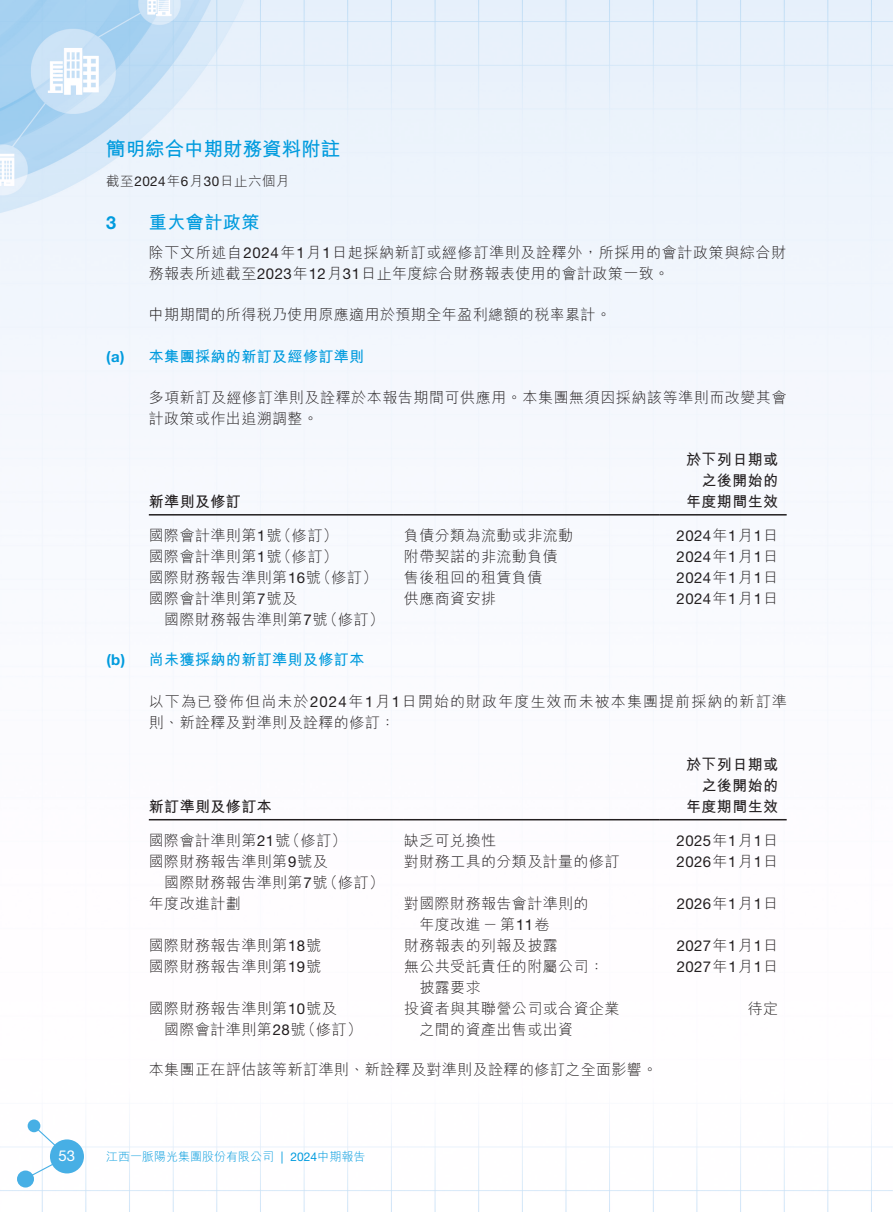
<style>
.page{position:relative;width:893px;height:1212px;background:#fff}
.page>*{position:absolute;margin:0;border:0;box-sizing:border-box;transform-origin:0 0}
.t1{font:700 19.5px "M Hei HK";color:#009bde}
.t2{font:700 18px "M Hei HK";letter-spacing:.03em;color:#009bde}
.t3{font:700 18px "Helvetica Neue LT Std";color:#009bde}
.t4{font:300 15px/21px "M Hei HK";letter-spacing:.03em;color:#231f20}
.t5{font:15px "Helvetica Neue LT Std";letter-spacing:.03em;color:#231f20}
.t6{font:300 15px/21px "M Hei HK";letter-spacing:.07em;color:#231f20}
.t7{font:700 15px/21px "M Hei HK";letter-spacing:.03em;color:#231f20;text-align:right}
.t8{font:700 15px "M Hei HK";letter-spacing:.03em;color:#009bde}
.t9{font:700 15px "Helvetica Neue LT Std";color:#009bde}
.t10{font:15px "Helvetica Neue LT Std";color:#fff}
.t11{font:300 13.5px "M Hei HK";letter-spacing:.03em;color:#231f20}
.t12{font:300 12px "M Hei HK";color:#009bde}
.t13{font:12px "Helvetica Neue LT Std";color:#009bde}
.s1{font-family:"Helvetica Neue LT Std";font-weight:400}
.s2{font-family:"M Hei HK";font-weight:300}
</style>
<div class="page">
<img style="left:0;top:0;width:893px;height:1212px">
<div style="left:28px;top:1119px;width:12px;height:13px;background:#47afe5;border-radius:50%"></div>
<svg style="left:24px;top:1125px;width:44px;height:55px"></svg>
<div style="left:50px;top:1139px;width:34px;height:34px;background:#47afe5;border-radius:50%"></div>
<div style="left:17px;top:1170px;width:17px;height:17px;background:#47afe5;border-radius:50%"></div>
<hr style="left:149px;top:514px;width:255px;height:1px;background:#231f20">
<hr style="left:404px;top:514px;width:255px;height:1px;background:#231f20">
<hr style="left:659px;top:514px;width:128px;height:1px;background:#231f20">
<hr style="left:149px;top:819px;width:255px;height:1px;background:#231f20">
<hr style="left:404px;top:819px;width:255px;height:1px;background:#231f20">
<hr style="left:659px;top:819px;width:128px;height:1px;background:#231f20">
<p class="t10" style="left:59px;top:1147px;width:18px">53</p>
<h1 class="t1" style="left:106px;top:134px;width:235px">簡明綜合中期財務資料附註</h1>
<p class="t11" style="left:106px;top:174px;width:184px">截至<span class="s1">2024</span>年<span class="s1">6</span>月<span class="s1">30</span>日止六個月</p>
<p class="t2" style="left:149px;top:209px;width:112px">重大會計政策</p>
<p class="t3" style="left:106px;top:211px;width:12px">3</p>
<p class="t9" style="left:106px;top:347px;width:20px">a( )</p>
<p class="t9" style="left:106px;top:650px;width:20px">b( )</p>
<p class="t4" style="left:149px;top:242px;width:639px">除下文所述自<span class="s1">2024</span>年<span class="s1">1</span>月<span class="s1">1</span>日起採納新訂或經修訂準則及詮釋外，所採用的會計政策與綜合財務報表所述截至<span class="s1">2023</span>年<span class="s1">12</span>月<span class="s1">31</span>日止年度綜合財務報表使用的會計政策一致。</p>
<p class="t4" style="left:149px;top:304px;width:464px">中期期間的所得稅乃使用原應適用於預期全年盈利總額的稅率累計。</p>
<p class="t8" style="left:149px;top:345px;width:217px">本集團採納的新訂及經修訂準則</p>
<p class="t4" style="left:149px;top:387px;width:639px">多項新訂及經修訂準則及詮釋於本報告期間可供應用。本集團無須因採納該等準則而改變其會計政策或作出追溯調整。</p>
<p class="t7" style="left:149px;top:490px;width:94px">新準則及修訂</p>
<p class="t4" style="left:276px;top:525px;width:63px">（修訂）</p>
<p class="t4" style="left:149px;top:525px;width:134px">國際會計準則第<span class="s1">1</span>號</p>
<p class="t4" style="left:276px;top:546px;width:63px">（修訂）</p>
<p class="t4" style="left:149px;top:546px;width:134px">國際會計準則第<span class="s1">1</span>號</p>
<p class="t4" style="left:316px;top:567px;width:63px">（修訂）</p>
<p class="t4" style="left:149px;top:567px;width:174px">國際財務報告準則第<span class="s1">16</span>號國際會計準則第<span class="s1">7</span>號及</p>
<p class="t4" style="left:323px;top:609px;width:63px">（修訂(</p>
<p class="t4" style="left:164px;top:609px;width:165px">國際財務報告準則第<span class="s1">7</span>號</p>
<p class="t8" style="left:149px;top:649px;width:217px">尚未獲採納的新訂準則及修訂本</p>
<p class="t4" style="left:404px;top:525px;width:171px">負債分類為流動或非流動</p>
<p class="t4" style="left:404px;top:546px;width:155px">附帶契諾的非流動負債</p>
<p class="t4" style="left:404px;top:567px;width:140px">售後租回的租賃負債</p>
<p class="t4" style="left:404px;top:588px;width:94px">供應商資安排</p>
<p class="t7" style="left:686px;top:448px;width:94px">於下列日期或之後開始的年度期間生效</p>
<p class="t5" style="left:677px;top:527px;width:103px">2024<span class="s2">年</span>1<span class="s2">月</span>1<span class="s2">日</span></p>
<p class="t5" style="left:677px;top:548px;width:103px">2024<span class="s2">年</span>1<span class="s2">月</span>1<span class="s2">日</span></p>
<p class="t5" style="left:677px;top:569px;width:103px">2024<span class="s2">年</span>1<span class="s2">月</span>1<span class="s2">日</span></p>
<p class="t5" style="left:677px;top:590px;width:103px">2024<span class="s2">年</span>1<span class="s2">月</span>1<span class="s2">日</span></p>
<p class="t6" style="left:149px;top:691px;width:639px">以下為已發佈但尚未於<span class="s1">2024</span>年<span class="s1">1</span>月<span class="s1">1</span>日開始的財政年度生效而未被本集團提前採納的新訂準則、新詮釋及對準則及詮釋的修訂：</p>
<p class="t7" style="left:149px;top:795px;width:124px">新訂準則及修訂本</p>
<p class="t4" style="left:285px;top:830px;width:63px">（修訂）</p>
<p class="t4" style="left:149px;top:830px;width:143px">國際會計準則第<span class="s1">21</span>號</p>
<p class="t4" style="left:149px;top:851px;width:181px">國際財務報告準則第<span class="s1">9</span>號及</p>
<p class="t4" style="left:323px;top:872px;width:63px">（修訂(</p>
<p class="t4" style="left:164px;top:872px;width:165px">國際財務報告準則第<span class="s1">7</span>號</p>
<p class="t4" style="left:149px;top:893px;width:94px">年度改進計劃</p>
<p class="t4" style="left:149px;top:935px;width:174px">國際財務報告準則第<span class="s1">18</span>號</p>
<p class="t4" style="left:149px;top:956px;width:174px">國際財務報告準則第<span class="s1">19</span>號</p>
<p class="t4" style="left:404px;top:830px;width:94px">缺乏可兌換性</p>
<p class="t4" style="left:404px;top:851px;width:217px">對財務工具的分類及計量的修訂</p>
<p class="t4" style="left:404px;top:893px;width:186px">對國際財務報告會計準則的</p>
<p class="t4" style="left:419px;top:914px;width:131px">年度改進－第<span class="s1">11</span>卷</p>
<p class="t4" style="left:404px;top:935px;width:155px">財務報表的列報及披露</p>
<p class="t4" style="left:404px;top:956px;width:202px">無公共受託責任的附屬公司：</p>
<p class="t4" style="left:419px;top:977px;width:63px">披露要求</p>
<p class="t7" style="left:686px;top:753px;width:94px">於下列日期或之後開始的年度期間生效</p>
<p class="t5" style="left:677px;top:832px;width:103px">2025<span class="s2">年</span>1<span class="s2">月</span>1<span class="s2">日</span></p>
<p class="t5" style="left:677px;top:853px;width:103px">2026<span class="s2">年</span>1<span class="s2">月</span>1<span class="s2">日</span></p>
<p class="t5" style="left:677px;top:895px;width:103px">2026<span class="s2">年</span>1<span class="s2">月</span>1<span class="s2">日</span></p>
<p class="t5" style="left:677px;top:937px;width:103px">2027<span class="s2">年</span>1<span class="s2">月</span>1<span class="s2">日</span></p>
<p class="t5" style="left:677px;top:958px;width:103px">2027<span class="s2">年</span>1<span class="s2">月</span>1<span class="s2">日</span></p>
<p class="t4" style="left:301px;top:998px;width:63px;text-indent:-152px">國際財務報告準則第<span class="s1">10</span>號及<br>（修訂(</p>
<p class="t4" style="left:419px;top:998px;width:202px;text-indent:-15px">投資者與其聯營公司或合資企業之間的資產出售或出資</p>
<p class="t4" style="left:748px;top:998px;width:32px">待定</p>
<p class="t4" style="left:149px;top:1059px;width:510px">本集團正在評估該等新訂準則、新詮釋及對準則及詮釋的修訂之全面影響。</p>
<p class="t4" style="left:164px;top:1019px;width:143px">國際會計準則第<span class="s1">28</span>號</p>
<p class="t12" style="left:106px;top:1150px;width:169px">江西一脈陽光集團股份有限公司</p>
<p class="t13" style="left:290px;top:1149px;width:77px">2024<span class="s2">中期報告</span></p>
<p class="t13" style="left:281px;top:1149px;width:4px">|</p>
</div>
